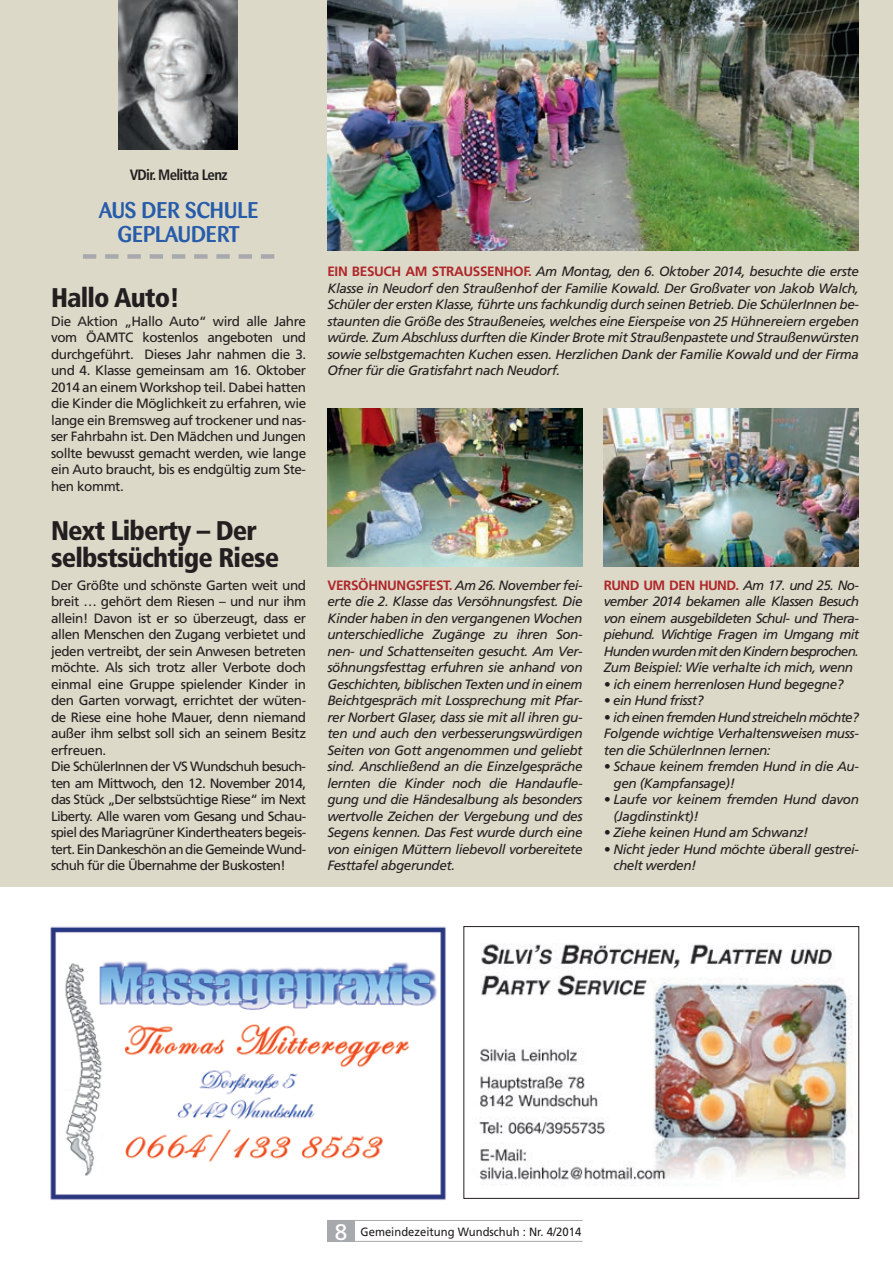
<style>
.page{position:relative;width:893px;height:1263px;background:#fff}
.page>*{position:absolute;margin:0;border:0;box-sizing:border-box;transform-origin:0 0}
.t1{font:900 condensed 27px/27px "Frutiger LT Std";letter-spacing:-.03em;color:#231f20}
.t2{font:500 22.5px/24px "Barmeno";letter-spacing:-.01em;color:#275caa;text-align:center}
.t3{font:700 condensed 15px "Frutiger LT Std";letter-spacing:-.05em;color:#231f20}
.t4{font:italic 13.5px/16.5px "Frutiger LT Std";letter-spacing:-.03em;color:#231f20;text-align:justify}
.t5{font:13.5px/16.5px "Frutiger LT Std";letter-spacing:-.03em;color:#231f20;text-align:justify}
.t6{font:12px "Frutiger LT Std";color:#231f20;scale:.94 1}
.s1{font-weight:700;font-style:normal;color:#af272a}
.s2{font-size:22.5px;color:#fff}
</style>
<div class="page">
<div style="left:327px;top:1220px;width:28px;height:22px;background:#a8a9ad"></div>
<hr style="left:327px;top:1220px;width:256px;height:1px;background:#a8a9ad">
<hr style="left:327px;top:1241px;width:256px;height:1px;background:#a8a9ad">
<div style="left:0;top:0;width:893px;height:887px;background:#dcd9c8"></div>
<img style="left:50px;top:926px;width:396px;height:274px">
<svg style="left:83px;top:254px;width:191px;height:5px"></svg>
<img style="left:119px;top:0;width:119px;height:149px">
<img style="left:327px;top:0;width:532px;height:250px">
<img style="left:604px;top:408px;width:255px;height:159px">
<img style="left:327px;top:408px;width:256px;height:159px">
<img style="left:479px;top:944px;width:374px;height:242px">
<p class="t3" style="left:130px;top:166px;width:99px">VDir. Melitta Lenz</p>
<h2 class="t2" style="left:99px;top:198px;width:161px">AUS DER SCHULE<br>GEPLAUDERT</h2>
<p class="t4" style="left:327px;top:263px;width:533px"><span class="s1">EIN BESUCH AM STRAUSSENHOF.</span> Am Montag, den 6. Oktober 2014, besuchte die erste Klasse in Neudorf den Straußenhof der Familie Kowald. Der Großvater von Jakob Walch, Schüler der ersten Klasse, führte uns fachkundig durch seinen Betrieb. Die SchülerInnen be&shy;staunten die Größe des Straußeneies, welches eine Eierspeise von 25 Hühnereiern ergeben würde. Zum Abschluss durften die Kinder Brote mit Straußenpastete und Straußenwürsten sowie selbstgemachten Kuchen essen. Herzlichen Dank der Familie Kowald und der Firma Ofner für die Gratisfahrt nach Neudorf.</p>
<h1 class="t1" style="left:51px;top:284px;width:130px">Hallo Auto!</h1>
<p class="t5" style="left:51px;top:313px;width:257px">Die Aktion „Hallo Auto“ wird alle Jahre vom ÖAMTC kostenlos angeboten und durchgeführt. Dieses Jahr nahmen die 3. und 4. Klasse gemeinsam am 16. Oktober 2014 an einem Workshop teil. Dabei hatten die Kinder die Möglichkeit zu erfahren, wie lange ein Bremsweg auf trockener und nas&shy;ser Fahrbahn ist. Den Mädchen und Jungen sollte bewusst gemacht werden, wie lange ein Auto braucht, bis es endgültig zum Ste&shy;hen kommt.</p>
<h1 class="t1" style="left:51px;top:517px;width:230px">Next Liberty – Der selbstsüchtige Riese</h1>
<p class="t5" style="left:51px;top:577px;width:257px;text-align:left">Der Größte und schönste Garten weit und breit … gehört dem Riesen – und nur ihm allein! Davon ist er so überzeugt, dass er allen Menschen den Zugang verbietet und jeden vertreibt, der sein Anwesen betreten möchte. Als sich trotz aller Verbote doch einmal eine Gruppe spielender Kinder in den Garten vorwagt, errichtet der wüten&shy;de Riese eine hohe Mauer, denn niemand außer ihm selbst soll sich an seinem Besitz erfreuen.<br>Die SchülerInnen der VS Wundschuh besuch&shy;ten am Mittwoch, den 12. November 2014, das Stück „Der selbstsüchtige Riese“ im Next Liberty. Alle waren vom Gesang und Schau&shy;spiel des Mariagrüner Kindertheaters begeis&shy;tert. Ein Dankeschön an die Gemeinde Wund&shy;schuh für die Übernahme der Buskosten!</p>
<p class="t4" style="left:604px;top:577px;width:257px"><span class="s1">RUND UM DEN HUND.</span> Am 17. und 25. No&shy;vember 2014 bekamen alle Klassen Besuch von einem ausgebildeten Schul- und Thera&shy;piehund. Wichtige Fragen im Umgang mit Hunden wurden mit den Kindern besprochen.<br>Zum Beispiel: Wie verhalte ich mich, wenn</p>
<p class="t4" style="left:327px;top:577px;width:257px"><span class="s1">VERSÖHNUNGSFEST.</span> Am 26. November fei&shy;erte die 2. Klasse das Versöhnungsfest. Die Kinder haben in den vergangenen Wochen unterschiedliche Zugänge zu ihren Son&shy;nen- und Schattenseiten gesucht. Am Ver&shy;söhnungsfesttag erfuhren sie anhand von Geschichten, biblischen Texten und in einem Beichtgespräch mit Lossprechung mit Pfar&shy;rer Norbert Glaser, dass sie mit all ihren gu&shy;ten und auch den verbesserungswürdigen Seiten von Gott angenommen und geliebt sind. Anschließend an die Einzelgespräche lernten die Kinder noch die Handaufle&shy;gung und die Händesalbung als besonders wertvolle Zeichen der Vergebung und des Segens kennen. Das Fest wurde durch eine von einigen Müttern liebevoll vorbereitete Festtafel abgerundet.</p>
<p class="t4" style="left:604px;top:676px;width:241px">• ich einem herrenlosen Hund begegne?</p>
<p class="t4" style="left:604px;top:692px;width:101px">• ein Hund frisst?</p>
<p class="t4" style="left:604px;top:709px;width:257px">• ich einen fremden Hund streicheln möchte?<br>Folgende wichtige Verhaltensweisen muss&shy;ten die SchülerInnen lernen:</p>
<p class="t4" style="left:613px;top:758px;width:247px;text-indent:-10px">• Schaue keinem fremden Hund in die Au&shy;gen (Kampfansage)!</p>
<p class="t4" style="left:613px;top:791px;width:247px;text-indent:-10px">• Laufe vor keinem fremden Hund davon (Jagdinstinkt)!</p>
<p class="t4" style="left:604px;top:824px;width:206px">• Ziehe keinen Hund am Schwanz!</p>
<p class="t4" style="left:613px;top:841px;width:247px;text-indent:-10px">• Nicht jeder Hund möchte überall gestrei&shy;chelt werden!</p>
<p class="t6" style="left:335px;top:1224px;width:264px"><span class="s2">8</span> Gemeindezeitung Wundschuh : Nr. 4/2014</p>
</div>
